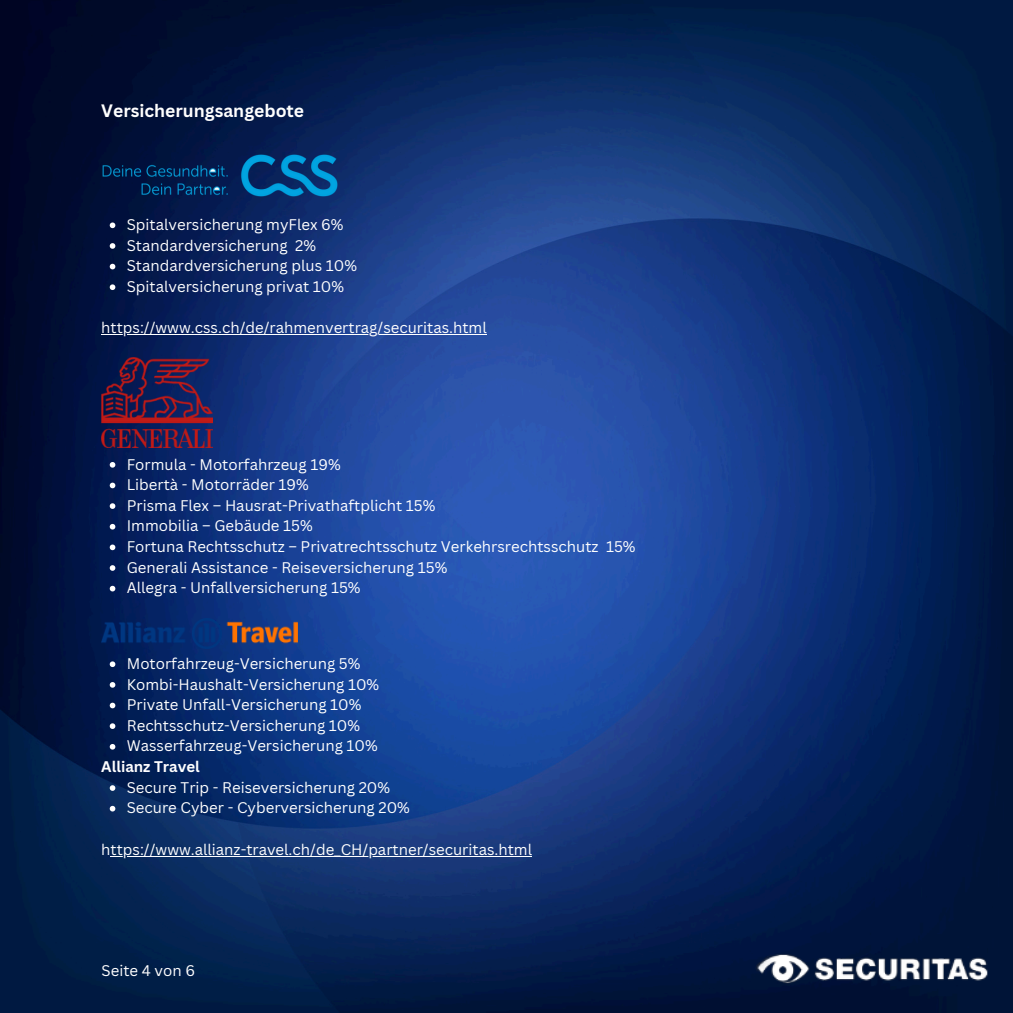
<style>
.page{position:relative;width:1013px;height:1013px;background:#fff}
.page>*{position:absolute;margin:0;border:0;box-sizing:border-box;transform-origin:0 0}
.t1{font:700 17.5px "Canva Sans";color:#fff}
.t2{font:15px "Canva Sans";color:#fff}
.t3{font:700 15px "Canva Sans";color:#fff}
</style>
<div class="page">
<img style="left:0;top:0;width:1012px;height:1012px">
<svg style="left:110px;top:222px;width:5px;height:6px"></svg>
<svg style="left:110px;top:243px;width:5px;height:6px"></svg>
<svg style="left:110px;top:264px;width:5px;height:5px"></svg>
<svg style="left:110px;top:284px;width:5px;height:6px"></svg>
<hr style="left:101px;top:334px;width:386px;height:1px;background:#fff">
<img style="left:101px;top:154px;width:237px;height:44px">
<img style="left:101px;top:358px;width:112px;height:90px">
<svg style="left:110px;top:462px;width:5px;height:5px"></svg>
<svg style="left:110px;top:482px;width:5px;height:6px"></svg>
<svg style="left:110px;top:503px;width:5px;height:6px"></svg>
<svg style="left:110px;top:524px;width:5px;height:5px"></svg>
<svg style="left:110px;top:544px;width:5px;height:6px"></svg>
<svg style="left:110px;top:565px;width:5px;height:6px"></svg>
<svg style="left:110px;top:586px;width:5px;height:5px"></svg>
<img style="left:101px;top:618px;width:196px;height:30px">
<svg style="left:110px;top:661px;width:5px;height:6px"></svg>
<svg style="left:110px;top:682px;width:5px;height:5px"></svg>
<svg style="left:110px;top:702px;width:5px;height:6px"></svg>
<svg style="left:110px;top:723px;width:5px;height:6px"></svg>
<svg style="left:110px;top:744px;width:5px;height:5px"></svg>
<svg style="left:110px;top:785px;width:5px;height:5px"></svg>
<svg style="left:110px;top:805px;width:5px;height:6px"></svg>
<hr style="left:111px;top:855px;width:421px;height:1px;background:#fff">
<img style="left:755px;top:947px;width:244px;height:44px">
<p class="t1" style="left:101px;top:99px;width:204px">Versicherungsangebote</p>
<h1 class="t2" style="left:127px;top:214px;width:218px">Spitalversicherung myFlex 6%</h1>
<p class="t2" style="left:127px;top:235px;width:191px">Standardversicherung 2%</p>
<p class="t2" style="left:127px;top:255px;width:232px">Standardversicherung plus 10%</p>
<p class="t2" style="left:127px;top:276px;width:219px">Spitalversicherung privat 10%</p>
<p class="t2" style="left:101px;top:317px;width:387px">https://www.css.ch/de/rahmenvertrag/securitas.html</p>
<p class="t2" style="left:127px;top:453px;width:215px">Formula - Motorfahrzeug 19%</p>
<p class="t2" style="left:127px;top:474px;width:183px">Libertà - Motorräder 19%</p>
<p class="t2" style="left:127px;top:495px;width:310px">Prisma Flex – Hausrat-Privathaftplicht 15%</p>
<p class="t2" style="left:127px;top:515px;width:187px">Immobilia – Gebäude 15%</p>
<p class="t2" style="left:127px;top:536px;width:510px">Fortuna Rechtsschutz – Privatrechtsschutz Verkehrsrechtsschutz 15%</p>
<p class="t2" style="left:127px;top:556px;width:322px">Generali Assistance - Reiseversicherung 15%</p>
<p class="t2" style="left:127px;top:577px;width:235px">Allegra - Unfallversicherung 15%</p>
<p class="t2" style="left:127px;top:653px;width:235px">Motorfahrzeug-Versicherung 5%</p>
<p class="t2" style="left:127px;top:673px;width:254px">Kombi-Haushalt-Versicherung 10%</p>
<p class="t2" style="left:127px;top:694px;width:236px">Private Unfall-Versicherung 10%</p>
<p class="t2" style="left:127px;top:714px;width:235px">Rechtsschutz-Versicherung 10%</p>
<p class="t2" style="left:127px;top:735px;width:252px">Wasserfahrzeug-Versicherung 10%</p>
<h2 class="t3" style="left:101px;top:756px;width:100px">Allianz Travel</h2>
<p class="t2" style="left:127px;top:776px;width:265px">Secure Trip - Reiseversicherung 20%</p>
<p class="t2" style="left:127px;top:797px;width:284px">Secure Cyber - Cyberversicherung 20%</p>
<p class="t2" style="left:101px;top:838px;width:432px">https://www.allianz-travel.ch/de_CH/partner/securitas.html</p>
<p class="t2" style="left:102px;top:959px;width:95px">Seite 4 von 6</p>
</div>
